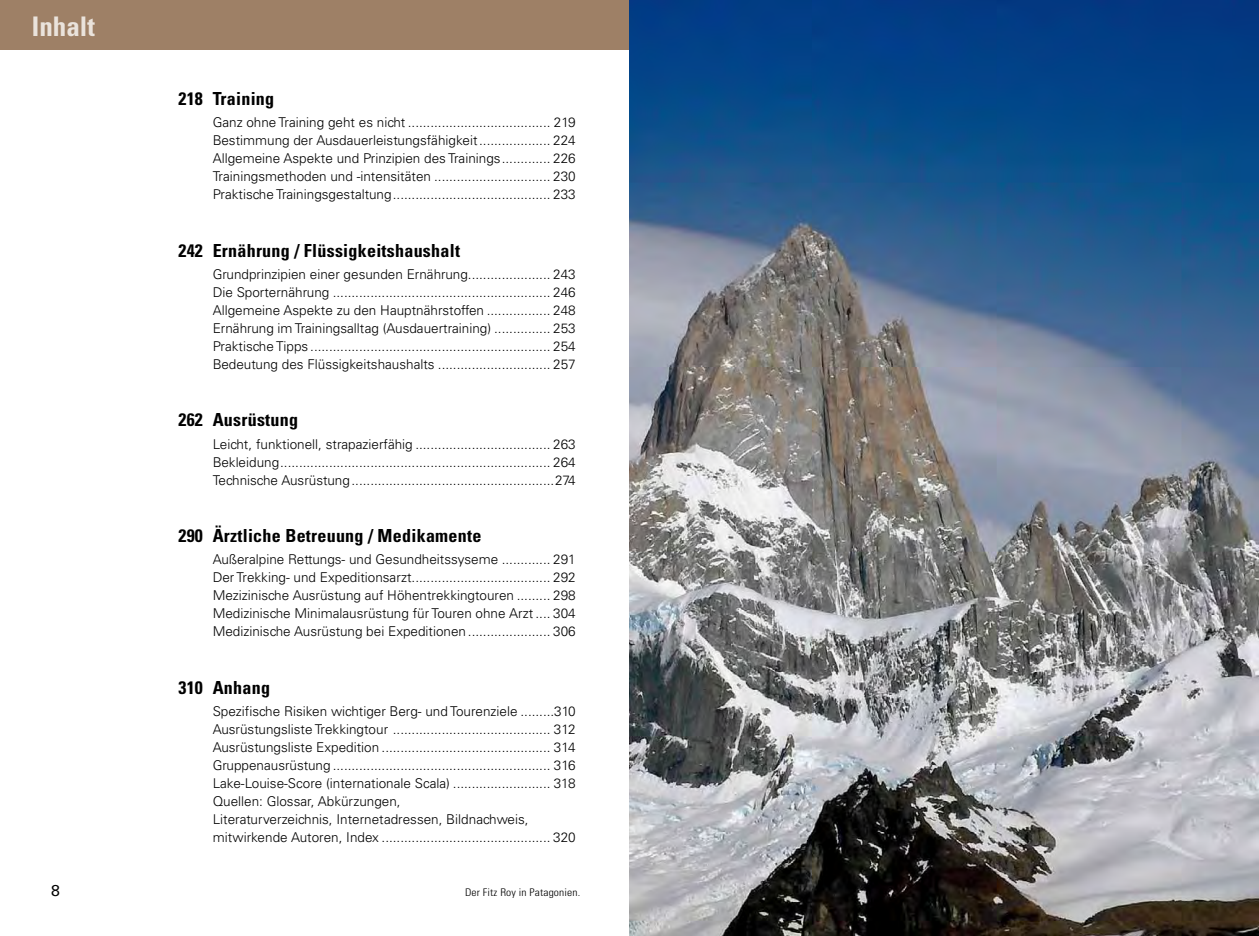
<style>
.page{position:relative;width:1259px;height:936px;background:#fff}
.page>*{position:absolute;margin:0;border:0;box-sizing:border-box;transform-origin:0 0}
.t1{font:700 condensed 27px "Univers";color:#eae3dc}
.t2{font:700 condensed 18px "Univers";letter-spacing:.015em;color:#000}
.t3{font:15.75px "Univers";color:#000}
.t4{font:300 13.5px/18px "Univers";color:#000;text-align:justify}
.t5{font:300 condensed 10.5px "Univers";letter-spacing:.01em;color:#000;scale:1.1 1}
</style>
<div class="page">
<div style="left:0;top:0;width:1259px;height:49px;background:#9e8066"></div>
<img style="left:629px;top:0;width:630px;height:935px">
<p class="t1" style="left:32px;top:10px;width:65px">Inhalt</p>
<p class="t3" style="left:51px;top:881px;width:10px">8</p>
<p class="t2" style="left:178px;top:88px;width:26px">218</p>
<p class="t2" style="left:213px;top:88px;width:63px">Training</p>
<p class="t4" style="left:213px;top:114px;width:365px">Ganz ohne Training geht es nicht ...................................... 219<br>Bestimmung der Ausdauerleistungsfähigkeit................... 224<br>Allgemeine Aspekte und Prinzipien des Trainings............. 226<br>Trainingsmethoden und -intensitäten ............................... 230<br>Praktische Trainingsgestaltung.......................................... 233</p>
<p class="t2" style="left:178px;top:239px;width:26px">242</p>
<p class="t2" style="left:213px;top:239px;width:249px">Ernährung / Flüssigkeitshaushalt</p>
<p class="t4" style="left:213px;top:265px;width:365px">Grundprinzipien einer gesunden Ernährung...................... 243<br>Die Sporternährung .......................................................... 246<br>Allgemeine Aspekte zu den Hauptnährstoffen ................. 248<br>Ernährung im Trainingsalltag (Ausdauertraining) ............... 253<br>Praktische Tipps ................................................................ 254<br>Bedeutung des Flüssigkeitshaushalts .............................. 257</p>
<p class="t2" style="left:178px;top:409px;width:26px">262</p>
<p class="t2" style="left:178px;top:524px;width:26px">290</p>
<p class="t2" style="left:213px;top:409px;width:87px">Ausrüstung</p>
<p class="t4" style="left:213px;top:435px;width:365px">Leicht, funktionell, strapazierfähig .................................... 263<br>Bekleidung........................................................................ 264<br>Technische Ausrüstung......................................................274</p>
<p class="t2" style="left:213px;top:524px;width:270px">Ärztliche Betreuung / Medikamente</p>
<p class="t4" style="left:213px;top:550px;width:365px">Außeralpine Rettungs- und Gesundheitssyseme ............. 291<br>Der Trekking- und Expeditionsarzt..................................... 292<br>Mezizinische Ausrüstung auf Höhentrekkingtouren ......... 298<br>Medizinische Minimalausrüstung für Touren ohne Arzt .... 304<br>Medizinische Ausrüstung bei Expeditionen...................... 306</p>
<p class="t2" style="left:178px;top:676px;width:26px">310</p>
<p class="t2" style="left:213px;top:676px;width:59px">Anhang</p>
<p class="t4" style="left:213px;top:702px;width:365px;text-align:left">Spezifische Risiken wichtiger Berg- und Tourenziele .........310<br>Ausrüstungsliste Trekkingtour .......................................... 312<br>Ausrüstungsliste Expedition ............................................. 314<br>Gruppenausrüstung .......................................................... 316<br>Lake-Louise-Score (internationale Scala) .......................... 318<br>Quellen: Glossar, Abkürzungen,<br>Literaturverzeichnis, Internetadressen, Bildnachweis, mitwirkende Autoren, Index ............................................. 320</p>
<p class="t5" style="left:465px;top:886px;width:106px">Der Fitz Roy in Patagonien.</p>
</div>
